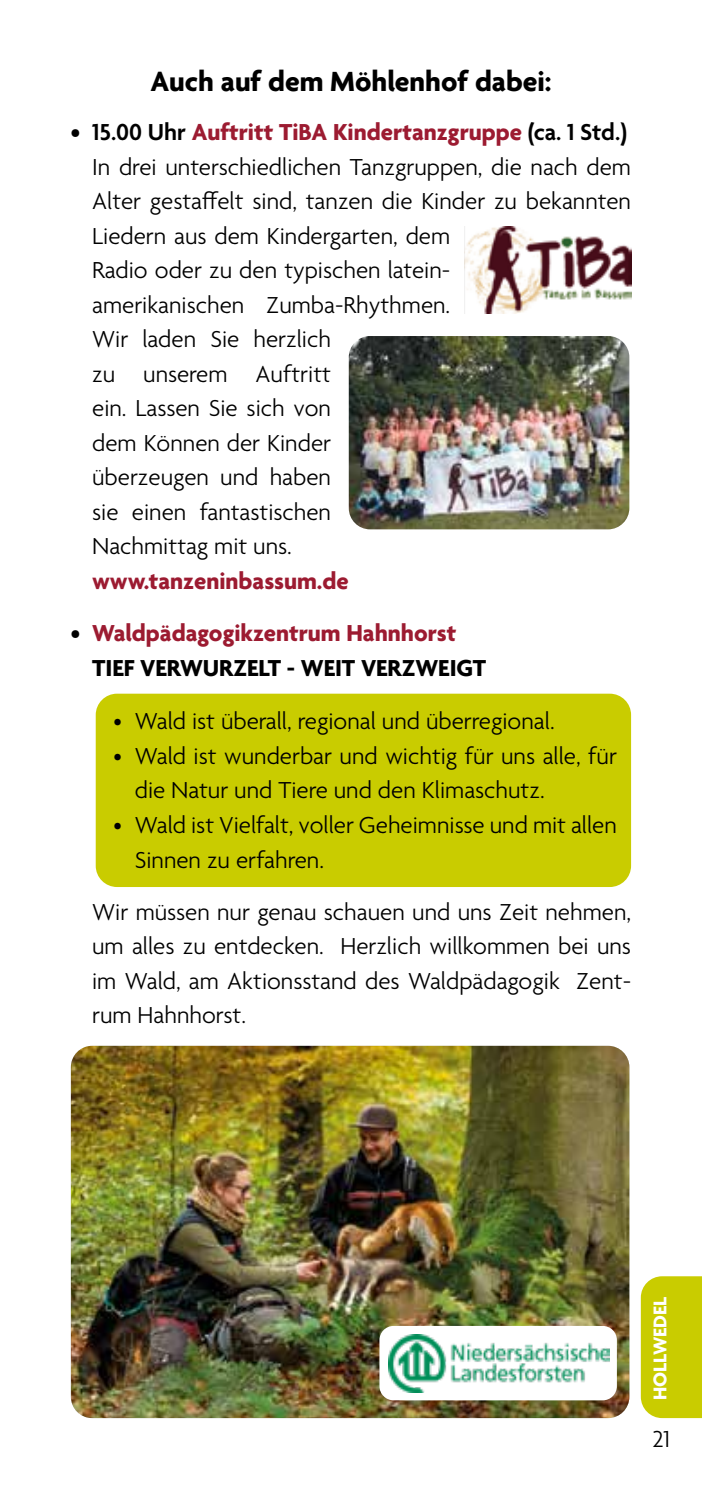
<style>
.page{position:relative;width:702px;height:1489px;background:#fff}
.page>*{position:absolute;margin:0;border:0;box-sizing:border-box;transform-origin:0 0}
.t1{font:700 30px "Agenda";color:#000}
.t2{font:300 25px/34.5px "Agenda";color:#000}
.t3{font:300 25px/34.5px "Agenda";color:#000;scale:.95 1}
.t4{font:700 25px/34.5px "Agenda";color:#9c1b31}
.t5{font:700 20px "Agenda";color:#fff}
.s1{font-weight:600}
.s2{font-weight:700;color:#9c1b31}
.s3{font-weight:600;color:#000}
.s4{color:#000}
</style>
<div class="page">
<div style="left:96px;top:693px;width:535px;height:194px;background:#c9cc00;border-radius:21px"></div>
<div style="left:640px;top:1276px;width:62px;height:141px;background:#c9cc00"></div>
<img style="left:71px;top:1045px;width:558px;height:372px">
<div style="left:379px;top:1325px;width:238px;height:75px;background:#fff;border-radius:14px"></div>
<img style="left:388px;top:1334px;width:222px;height:57px">
<img style="left:349px;top:336px;width:280px;height:193px">
<img style="left:464px;top:227px;width:167px;height:86px">
<p class="t1" style="left:150px;top:66px;width:402px">Auch auf dem Möhlenhof dabei:</p>
<p class="t2" style="left:92px;top:116px;width:540px;text-indent:-21px"><span class="s1">• 15.00 Uhr</span> <span class="s2">Auftritt TiBA Kindertanzgruppe</span> <span class="s1">(ca. 1 Std.)<br></span>In drei unterschiedlichen Tanzgruppen, die nach dem<br>Alter gestaffelt sind, tanzen die Kinder zu bekannten<br>Liedern aus dem Kindergarten, dem<br>Radio oder zu den typischen latein-<br>amerikanischen Zumba-Rhythmen.<br>Wir laden Sie herzlich<br>zu unserem Auftritt<br>ein. Lassen Sie sich von<br>dem Können der Kinder<br>überzeugen und haben<br>sie einen fantastischen<br>Nachmittag mit uns.</p>
<p class="t4" style="left:92px;top:565px;width:258px">www.tanzeninbassum.de</p>
<p class="t4" style="left:92px;top:617px;width:395px;text-indent:-21px"><span class="s3">•</span> Waldpädagogikzentrum Hahnhorst<br><span class="s4">TIEF VERWURZELT - WEIT VERZWEIGT</span></p>
<p class="t3" style="left:113px;top:704px;width:466px">• Wald ist überall, regional und überregional.</p>
<p class="t3" style="left:135px;top:739px;width:509px;text-indent:-21px">• Wald ist wunderbar und wichtig für uns alle, für die Natur und Tiere und den Klimaschutz.</p>
<p class="t3" style="left:135px;top:809px;width:509px;text-indent:-21px">• Wald ist Vielfalt, voller Geheimnisse und mit allen<br>Sinnen zu erfahren.</p>
<p class="t2" style="left:92px;top:895px;width:540px;text-align:justify">Wir müssen nur genau schauen und uns Zeit nehmen, um alles zu entdecken. Herzlich willkommen bei uns im Wald, am Aktionsstand des Waldpädagogik Zent&shy;rum Hahnhorst.</p>
<p class="t5" style="left:649px;top:1400px;width:105px;rotate:-90deg">HOLLWEDEL</p>
<p class="t2" style="left:652px;top:1422px;width:19px">21</p>
</div>
